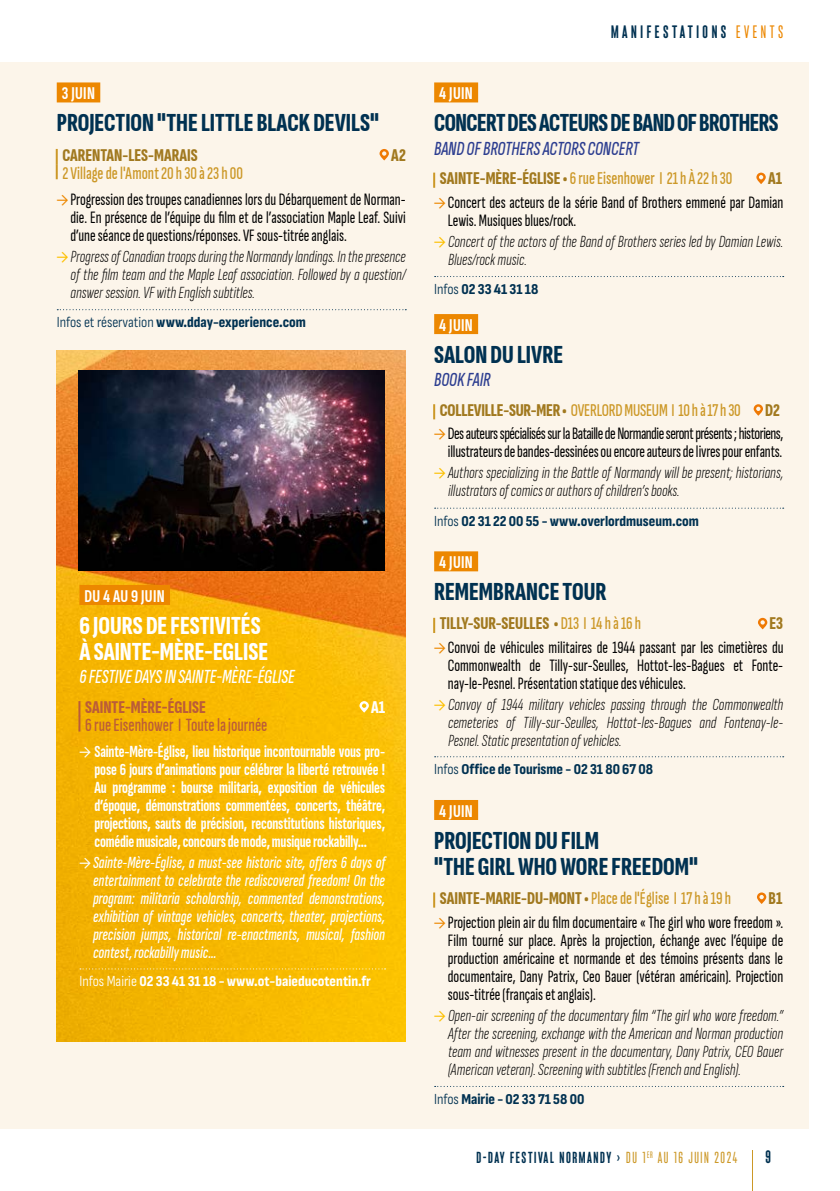
<style>
.page{position:relative;width:840px;height:1191px;background:#fff}
.page>*{position:absolute;margin:0;border:0;box-sizing:border-box;transform-origin:0 0}
.t1{font:800 26px/26px "Attractive Extra Cond";color:#003151}
.t2{font:800 26px/26px "Attractive Extra Cond";color:#fff}
.t3{font:800 26px "Attractive Extra Cond";letter-spacing:-.02em;color:#003151}
.t4{font:italic 500 20px "Attractive Extra Cond";color:#2d3e90}
.t5{font:italic 500 20px "Attractive Extra Cond";color:#fff}
.t6{font:500 18.8px "Attractive Extra Cond";color:#bb5c38}
.t7{font:500 18px "Attractive Extra Cond";color:#cc9827}
.t8{font:800 18px "Attractive Extra Cond";color:#a1791f}
.t9{font:700 18px "Attractive Extra Cond";letter-spacing:.02em;color:#fff}
.t10{font:100 18px "Monopol";letter-spacing:.2em;color:#003151}
.t11{font:800 18px "Attractive Extra Cond";color:#bb5c38}
.t12{font:800 18px "Attractive Extra Cond";color:#fff}
.t13{font:italic 300 17px/18px "Attractive Extra Cond";color:#000;text-align:justify}
.t14{font:17px/18px "Attractive Extra Cond";color:#000;text-align:justify}
.t15{font:700 17px/18px "Attractive Extra Cond";letter-spacing:-.01em;color:#fff;text-align:justify;scale:.96 1}
.t16{font:italic 500 17px/18px "Attractive Extra Cond";color:#fff;text-align:justify}
.t17{font:17px/18px "Attractive Extra Cond";letter-spacing:-.03em;color:#000;text-align:right}
.t18{font:100 16px "Monopol";letter-spacing:.1em;color:#003151}
.t19{font:800 15px "Attractive Cond";color:#003151}
.t20{font:800 15px "Attractive Cond";color:#fff}
.s1{font-family:"Monopol";font-weight:500;color:#ec8700}
.s2{font-family:"Monopol";font-weight:500;font-style:normal;color:#fcc000}
.s3{font-weight:300}
.s4{font-family:"Monopol";font-weight:500}
.s5{font-family:"Monopol";font-style:normal}
.s6{font-weight:500;color:#ec8700}
.s7{font-weight:800;color:#a1791f}
.s8{font-weight:500;color:#cc9827}
.s9{font-family:"Attractive Cond";font-weight:400}
</style>
<div class="page">
<div style="left:0;top:62px;width:808px;height:1066px;background:#fcf5ea"></div>
<img style="left:57px;top:350px;width:348px;height:691px">
<div style="left:57px;top:82px;width:43px;height:20px;background:#ec8700"></div>
<svg style="left:56px;top:149px;width:2px;height:30px"></svg>
<svg style="left:57px;top:309px;width:349px;height:1px"></svg>
<svg style="left:379px;top:149px;width:9px;height:11px"></svg>
<div style="left:79px;top:585px;width:91px;height:20px;background:#ec8700"></div>
<svg style="left:78px;top:701px;width:2px;height:30px"></svg>
<svg style="left:80px;top:968px;width:305px;height:1px"></svg>
<svg style="left:359px;top:701px;width:9px;height:11px"></svg>
<div style="left:434px;top:82px;width:44px;height:20px;background:#ec8700"></div>
<svg style="left:433px;top:173px;width:2px;height:15px"></svg>
<svg style="left:434px;top:276px;width:349px;height:1px"></svg>
<div style="left:434px;top:314px;width:44px;height:20px;background:#ec8700"></div>
<svg style="left:433px;top:404px;width:2px;height:15px"></svg>
<svg style="left:434px;top:507px;width:349px;height:1px"></svg>
<div style="left:434px;top:551px;width:44px;height:20px;background:#ec8700"></div>
<svg style="left:433px;top:618px;width:2px;height:15px"></svg>
<svg style="left:434px;top:756px;width:349px;height:1px"></svg>
<div style="left:434px;top:800px;width:44px;height:20px;background:#ec8700"></div>
<svg style="left:433px;top:892px;width:2px;height:15px"></svg>
<svg style="left:434px;top:1086px;width:349px;height:1px"></svg>
<svg style="left:756px;top:173px;width:9px;height:11px"></svg>
<svg style="left:753px;top:404px;width:9px;height:12px"></svg>
<svg style="left:758px;top:618px;width:8px;height:11px"></svg>
<svg style="left:757px;top:892px;width:8px;height:12px"></svg>
<img style="left:78px;top:370px;width:306px;height:201px">
<hr style="left:752px;top:1150px;width:1px;height:41px;background:#cc9827">
<p class="t9" style="left:62px;top:83px;width:35px">3 JUIN</p>
<h1 class="t1" style="left:57px;top:109px;width:323px">PROJECTION "THE LITTLE BLACK DEVILS"</h1>
<p class="t8" style="left:62px;top:144px;width:137px">CARENTAN-LES-MARAIS</p>
<p class="t8" style="left:391px;top:144px;width:16px">A2</p>
<p class="t7" style="left:62px;top:163px;width:182px">2 Village de l'Amont 20 h 30 à 23 h 00</p>
<p class="t14" style="left:70px;top:190px;width:337px;text-indent:-14px"><span class="s1">→</span>Progression des troupes canadiennes lors du Débarquement de Norman&shy;die. En présence de l’équipe du film et de l’association Maple Leaf. Suivi d’une séance de questions/réponses. VF sous-titrée anglais.</p>
<p class="t13" style="left:71px;top:247px;width:336px;text-indent:-14px"><span class="s2">→</span>Progress of Canadian troops during the Normandy landings. In the presence of the film team and the Maple Leaf association. Followed by a question/ answer session. VF with English subtitles.</p>
<p class="t19" style="left:57px;top:313px;width:251px"><span class="s3">Infos et réservation</span> www.dday-experience.com</p>
<p class="t9" style="left:84px;top:585px;width:82px">DU 4 AU 9 JUIN</p>
<h1 class="t2" style="left:79px;top:612px;width:190px">6 JOURS DE FESTIVITÉS<br>À SAINTE-MÈRE-EGLISE</h1>
<p class="t5" style="left:79px;top:665px;width:216px">6 FESTIVE DAYS IN SAINTE-MÈRE-ÉGLISE</p>
<p class="t11" style="left:85px;top:696px;width:122px">SAINTE-MÈRE-ÉGLISE</p>
<p class="t12" style="left:371px;top:696px;width:15px">A1</p>
<p class="t6" style="left:85px;top:714px;width:184px">6 rue Eisenhower I Toute la journée</p>
<p class="t15" style="left:94px;top:742px;width:304px;text-indent:-15px"><span class="s4">→</span> Sainte-Mère-Église, lieu historique incontournable vous pro&shy;pose 6 jours d’animations pour célébrer la liberté retrouvée !<br>Au programme : bourse militaria, exposition de véhicules d’époque, démonstrations commentées, concerts, théâtre, projections, sauts de précision, reconstitutions historiques, comédie musicale, concours de mode, musique rockabilly…</p>
<p class="t16" style="left:93px;top:853px;width:294px;text-indent:-14px"><span class="s5">→</span>Sainte-Mère-Église, a must-see historic site, offers 6 days of entertainment to celebrate the rediscovered freedom! On the program: militaria scholarship, commented demonstrations, exhibition of vintage vehicles, concerts, theater, projections, precision jumps, historical re-enactments, musical, fashion contest, rockabilly music…</p>
<p class="t20" style="left:79px;top:972px;width:293px"><span class="s3">Infos Mairie</span> 02 33 41 31 18 - www.ot-baieducotentin.fr</p>
<p class="t10" style="left:610px;top:22px;width:173px">MANIFESTATIONS <span class="s6">EVENTS</span></p>
<p class="t9" style="left:439px;top:83px;width:35px">4 JUIN</p>
<h1 class="t3" style="left:434px;top:107px;width:345px">CONCERT DES ACTEURS DE BAND OF BROTHERS</h1>
<p class="t4" style="left:434px;top:137px;width:206px">BAND OF BROTHERS ACTORS CONCERT</p>
<p class="t7" style="left:439px;top:168px;width:294px"><span class="s7">SAINTE-MÈRE-ÉGLISE •</span> 6 rue Eisenhower I 21 h À 22 h 30</p>
<p class="t8" style="left:767px;top:167px;width:15px">A1</p>
<p class="t14" style="left:447px;top:193px;width:337px;text-indent:-14px"><span class="s1">→</span>Concert des acteurs de la série Band of Brothers emmené par Damian<br>Lewis. Musiques blues/rock.</p>
<p class="t13" style="left:448px;top:232px;width:336px;text-indent:-14px"><span class="s2">→</span>Concert of the actors of the Band of Brothers series led by Damian Lewis.<br>Blues/rock music.</p>
<p class="t19" style="left:434px;top:280px;width:106px"><span class="s3">Infos</span> 02 33 41 31 18</p>
<p class="t9" style="left:439px;top:315px;width:35px">4 JUIN</p>
<h1 class="t1" style="left:434px;top:341px;width:130px">SALON DU LIVRE</h1>
<p class="t4" style="left:434px;top:369px;width:58px">BOOK FAIR</p>
<p class="t7" style="left:439px;top:400px;width:302px"><span class="s7">COLLEVILLE-SUR-MER •</span> OVERLORD MUSEUM I 10 h à 17 h 30</p>
<p class="t8" style="left:764px;top:399px;width:16px">D2</p>
<p class="t17" style="left:434px;top:425px;width:350px"><span class="s1">→</span> Des auteurs spécialisés sur la Bataille de Normandie seront présents ; historiens, illustrateurs de bandes-dessinées ou encore auteurs de livres pour enfants.</p>
<p class="t13" style="left:448px;top:464px;width:336px;text-indent:-14px"><span class="s2">→</span>Authors specializing in the Battle of Normandy will be present; historians, illustrators of comics or authors of children’s books.</p>
<p class="t19" style="left:434px;top:511px;width:266px"><span class="s3">Infos</span> 02 31 22 00 55 - www.overlordmuseum.com</p>
<p class="t9" style="left:439px;top:552px;width:35px">4 JUIN</p>
<h1 class="t1" style="left:434px;top:578px;width:174px">REMEMBRANCE TOUR</h1>
<p class="t8" style="left:439px;top:612px;width:203px">TILLY-SUR-SEULLES • <span class="s8">D13 I 14 h à 16 h</span></p>
<p class="t8" style="left:769px;top:612px;width:15px">E3</p>
<p class="t14" style="left:447px;top:638px;width:337px;text-indent:-14px"><span class="s1">→</span>Convoi de véhicules militaires de 1944 passant par les cimetières du Commonwealth de Tilly-sur-Seulles, Hottot-les-Bagues et Fonte&shy;nay-le-Pesnel. Présentation statique des véhicules.</p>
<p class="t13" style="left:448px;top:695px;width:336px;text-indent:-14px"><span class="s2">→</span>Convoy of 1944 military vehicles passing through the Commonwealth cemeteries of Tilly-sur-Seulles, Hottot-les-Bagues and Fontenay-le-Pesnel. Static presentation of vehicles.</p>
<p class="t19" style="left:434px;top:760px;width:220px"><span class="s3">Infos</span> Office de Tourisme - 02 31 80 67 08</p>
<p class="t9" style="left:439px;top:800px;width:35px">4 JUIN</p>
<h1 class="t1" style="left:434px;top:827px;width:265px">PROJECTION DU FILM<br>"THE GIRL WHO WORE FREEDOM"</h1>
<p class="t7" style="left:439px;top:888px;width:292px"><span class="s7">SAINTE-MARIE-DU-MONT •</span> Place de l'Église I 17 h à 19 h</p>
<p class="t8" style="left:768px;top:887px;width:15px">B1</p>
<p class="t14" style="left:447px;top:913px;width:337px;text-indent:-14px"><span class="s1">→</span>Projection plein air du film documentaire « The girl who wore freedom ».<br>Film tourné sur place. Après la projection, échange avec l’équipe de production américaine et normande et des témoins présents dans le documentaire, Dany Patrix, Ceo Bauer (vétéran américain). Projection sous-titrée (français et anglais).</p>
<p class="t13" style="left:448px;top:1006px;width:336px;text-indent:-14px"><span class="s2">→</span>Open-air screening of the documentary film “The girl who wore freedom.” After the screening, exchange with the American and Norman production team and witnesses present in the documentary, Dany Patrix, CEO Bauer (American veteran). Screening with subtitles (French and English).</p>
<p class="t19" style="left:434px;top:1089px;width:151px"><span class="s3">Infos</span> Mairie - 02 33 71 58 00</p>
<p class="t18" style="left:476px;top:1149px;width:262px">D-DAY FESTIVAL NORMANDY <span class="s9">›</span> <span class="s8">DU 1</span><sup>ER</sup> <span class="s8">AU 16 JUIN 2024</span></p>
<p class="t10" style="left:765px;top:1147px;width:7px">9</p>
</div>
